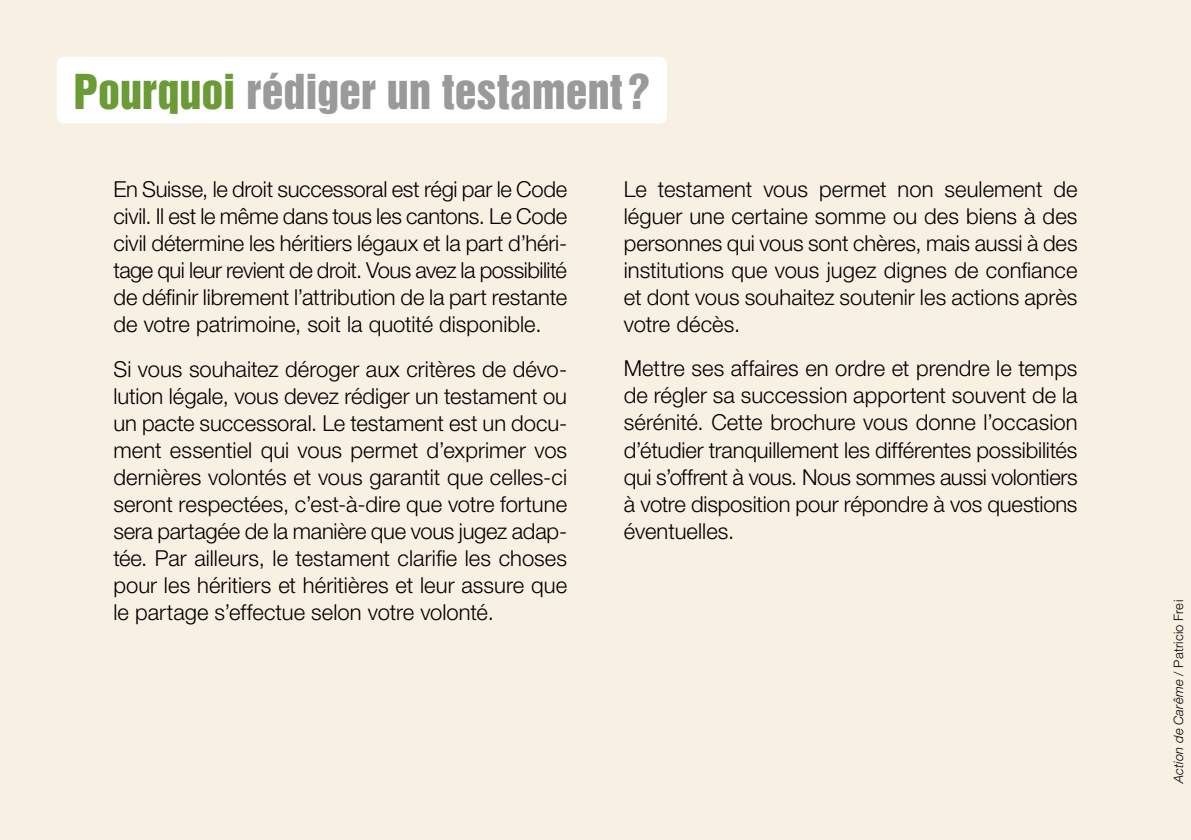
<style>
.page{position:relative;width:1191px;height:840px;background:#fff}
.page>*{position:absolute;margin:0;border:0;box-sizing:border-box;transform-origin:0 0}
.t1{font:44px "Helvetica Inserat LT Std";color:#9a9a9a}
.t2{font:300 22px/27px "Helvetica Neue LT Std";color:#000;text-align:justify}
.t3{font:italic 300 13px "Helvetica Neue LT Std";letter-spacing:.015em;color:#000}
.s1{color:#6a9b37}
.s2{font-style:normal}
</style>
<div class="page">
<div style="left:0;top:0;width:1191px;height:839px;background:#f9f0e4"></div>
<div style="left:57px;top:57px;width:610px;height:66px;background:#fff;border-radius:8px"></div>
<h1 class="t1" style="left:74px;top:65px;width:578px"><span class="s1">Pourquoi</span> rédiger un testament?</h1>
<p class="t2" style="left:113px;top:175px;width:455px">En Suisse, le droit successoral est régi par le Code civil. Il est le même dans tous les cantons. Le Code civil détermine les héritiers légaux et la part d’héri&shy;tage qui leur revient de droit. Vous avez la possibilité de définir librement l’attribution de la part restante de votre patrimoine, soit la quotité disponible.</p>
<p class="t2" style="left:113px;top:354px;width:455px">Si vous souhaitez déroger aux critères de dévo&shy;lution légale, vous devez rédiger un testament ou un pacte successoral. Le testament est un docu&shy;ment essentiel qui vous permet d’exprimer vos dernières volontés et vous garantit que celles-ci seront respectées, c’est-à-dire que votre fortune sera partagée de la manière que vous jugez adap&shy;tée. Par ailleurs, le testament clarifie les choses pour les héritiers et héritières et leur assure que le partage s’effectue selon votre volonté.</p>
<p class="t2" style="left:624px;top:175px;width:455px">Le testament vous permet non seulement de léguer une certaine somme ou des biens à des personnes qui vous sont chères, mais aussi à des institutions que vous jugez dignes de confiance et dont vous souhaitez soutenir les actions après votre décès.</p>
<p class="t2" style="left:624px;top:354px;width:455px">Mettre ses affaires en ordre et prendre le temps de régler sa succession apportent souvent de la sérénité. Cette brochure vous donne l’occasion d’étudier tranquillement les différentes possibilités qui s’offrent à vous. Nous sommes aussi volontiers à votre disposition pour répondre à vos questions éventuelles.</p>
<p class="t3" style="left:1170px;top:782px;width:185px;rotate:-90deg">Action de Carême <span class="s2">/ Patricio Frei</span></p>
</div>
